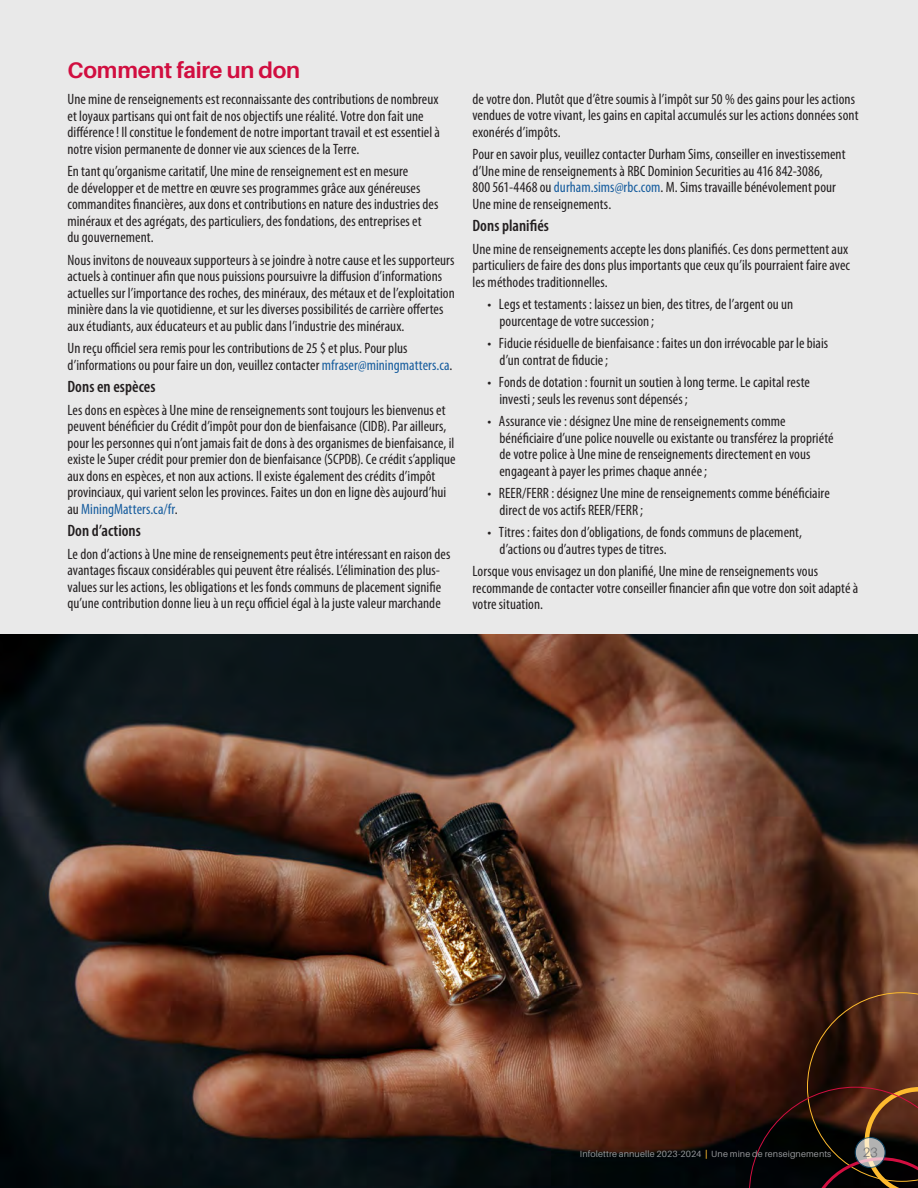
<style>
.page{position:relative;width:918px;height:1188px;background:#fff}
.page>*{position:absolute;margin:0;border:0;box-sizing:border-box;transform-origin:0 0}
.t1{font:700 22.5px "Aileron";letter-spacing:-.01em;color:#d10e40}
.Body_Text{font:600 condensed 16.5px "Myriad Pro";letter-spacing:.005em;color:#231f20}
.Body_Text-2{font:condensed 15px/16.5px "Myriad Pro";letter-spacing:.005em;color:#231f20}
.Indent{font:condensed 15px/16.5px "Myriad Pro";letter-spacing:.005em;color:#231f20}
.t2{font:300 13.5px "Aileron";color:#6c6d70}
.t3{font:9px "Aileron";letter-spacing:.01em;color:#939598}
.s1{color:#175d9e}
.s2{font-weight:700;color:#fdbb2e}
</style>
<div class="page">
<div style="left:0;top:0;width:918px;height:658px;background:#e9e9e9"></div>
<img style="left:0;top:634px;width:918px;height:554px">
<img style="left:0;top:746px;width:1px;height:205px">
<img style="left:0;top:962px;width:1px;height:226px">
<svg style="left:749px;top:993px;width:169px;height:195px;background:#3a1d11"></svg>
<svg style="left:855px;top:1138px;width:30px;height:29px"></svg>
<div style="left:855px;top:1137px;width:31px;height:31px;border:1px solid #0c5581;border-radius:50%"></div>
<h1 class="t1" style="left:68px;top:58px;width:234px">Comment faire un don</h1>
<p class="Body_Text-2" style="left:68px;top:91px;width:374px">Une mine de renseignements est reconnaissante des contributions de nombreux et loyaux partisans qui ont fait de nos objectifs une réalité. Votre don fait une différence! Il constitue le fondement de notre important travail et est essentiel à notre vision permanente de donner vie aux sciences de la Terre.</p>
<p class="Body_Text-2" style="left:68px;top:163px;width:372px">En tant qu’organisme caritatif, Une mine de renseignement est en mesure<br>de développer et de mettre en œuvre ses programmes grâce aux généreuses commandites financières, aux dons et contributions en nature des industries des minéraux et des agrégats, des particuliers, des fondations, des entreprises et<br>du gouvernement.</p>
<p class="Body_Text-2" style="left:68px;top:251px;width:389px">Nous invitons de nouveaux supporteurs à se joindre à notre cause et les supporteurs actuels à continuer afin que nous puissions poursuivre la diffusion d’informations actuelles sur l’importance des roches, des minéraux, des métaux et de l’exploitation minière dans la vie quotidienne, et sur les diverses possibilités de carrière offertes aux étudiants, aux éducateurs et au public dans l’industrie des minéraux.</p>
<p class="Body_Text-2" style="left:68px;top:340px;width:386px">Un reçu officiel sera remis pour les contributions de 25 $ et plus. Pour plus d’informations ou pour faire un don, veuillez contacter <span class="s1">mfraser@miningmatters.ca</span>.</p>
<p class="Body_Text" style="left:68px;top:378px;width:89px">Dons en espèces</p>
<p class="Body_Text-2" style="left:68px;top:401px;width:390px">Les dons en espèces à Une mine de renseignements sont toujours les bienvenus et peuvent bénéficier du Crédit d’impôt pour don de bienfaisance (CIDB). Par ailleurs, pour les personnes qui n’ont jamais fait de dons à des organismes de bienfaisance, il existe le Super crédit pour premier don de bienfaisance (SCPDB). Ce crédit s’applique aux dons en espèces, et non aux actions. Il existe également des crédits d’impôt provinciaux, qui varient selon les provinces. Faites un don en ligne dès aujourd’hui au <span class="s1">MiningMatters.ca/fr</span>.</p>
<p class="Body_Text" style="left:68px;top:522px;width:75px">Don d’actions</p>
<p class="Body_Text-2" style="left:68px;top:545px;width:385px">Le don d’actions à Une mine de renseignements peut être intéressant en raison des avantages fiscaux considérables qui peuvent être réalisés. L’élimination des plus&shy;values sur les actions, les obligations et les fonds communs de placement signifie qu’une contribution donne lieu à un reçu officiel égal à la juste valeur marchande</p>
<p class="Body_Text-2" style="left:472px;top:90px;width:388px">de votre don. Plutôt que d’être soumis à l’impôt sur 50 % des gains pour les actions vendues de votre vivant, les gains en capital accumulés sur les actions données sont exonérés d’impôts.</p>
<p class="Body_Text-2" style="left:472px;top:146px;width:375px">Pour en savoir plus, veuillez contacter Durham Sims, conseiller en investissement d’Une mine de renseignements à RBC Dominion Securities au 416 842-3086,<br>800 561-4468 ou <span class="s1">durham.sims@rbc.com</span>. M. Sims travaille bénévolement pour Une mine de renseignements.</p>
<p class="Body_Text" style="left:472px;top:217px;width:78px">Dons planifiés</p>
<p class="Body_Text-2" style="left:472px;top:240px;width:379px">Une mine de renseignements accepte les dons planifiés. Ces dons permettent aux particuliers de faire des dons plus importants que ceux qu’ils pourraient faire avec les méthodes traditionnelles.</p>
<p class="Indent" style="left:500px;top:296px;width:295px;text-indent:-12px">• Legs et testaments : laissez un bien, des titres, de l’argent ou un pourcentage de votre succession ;</p>
<p class="Indent" style="left:500px;top:335px;width:330px;text-indent:-12px">• Fiducie résiduelle de bienfaisance : faites un don irrévocable par le biais d’un contrat de fiducie;</p>
<p class="Indent" style="left:500px;top:374px;width:312px;text-indent:-12px">• Fonds de dotation : fournit un soutien à long terme. Le capital reste investi ; seuls les revenus sont dépensés;</p>
<p class="Indent" style="left:500px;top:413px;width:336px;text-indent:-12px">• Assurance vie : désignez Une mine de renseignements comme bénéficiaire d’une police nouvelle ou existante ou transférez la propriété de votre police à Une mine de renseignements directement en vous engageant à payer les primes chaque année;</p>
<p class="Indent" style="left:500px;top:485px;width:332px;text-indent:-12px">• REER/FERR : désignez Une mine de renseignements comme bénéficiaire direct de vos actifs REER/FERR ;</p>
<p class="Indent" style="left:500px;top:524px;width:304px;text-indent:-12px">• Titres : faites don d’obligations, de fonds communs de placement, d’actions ou d’autres types de titres.</p>
<p class="Body_Text-2" style="left:472px;top:563px;width:387px">Lorsque vous envisagez un don planifié, Une mine de renseignements vous recommande de contacter votre conseiller financier afin que votre don soit adapté à votre situation.</p>
<p class="t3" style="left:580px;top:1149px;width:253px">Infolettre annuelle 2023-2024 <span class="s2">|</span> Une mine de renseignements</p>
<p class="t2" style="left:863px;top:1145px;width:17px">23</p>
</div>
